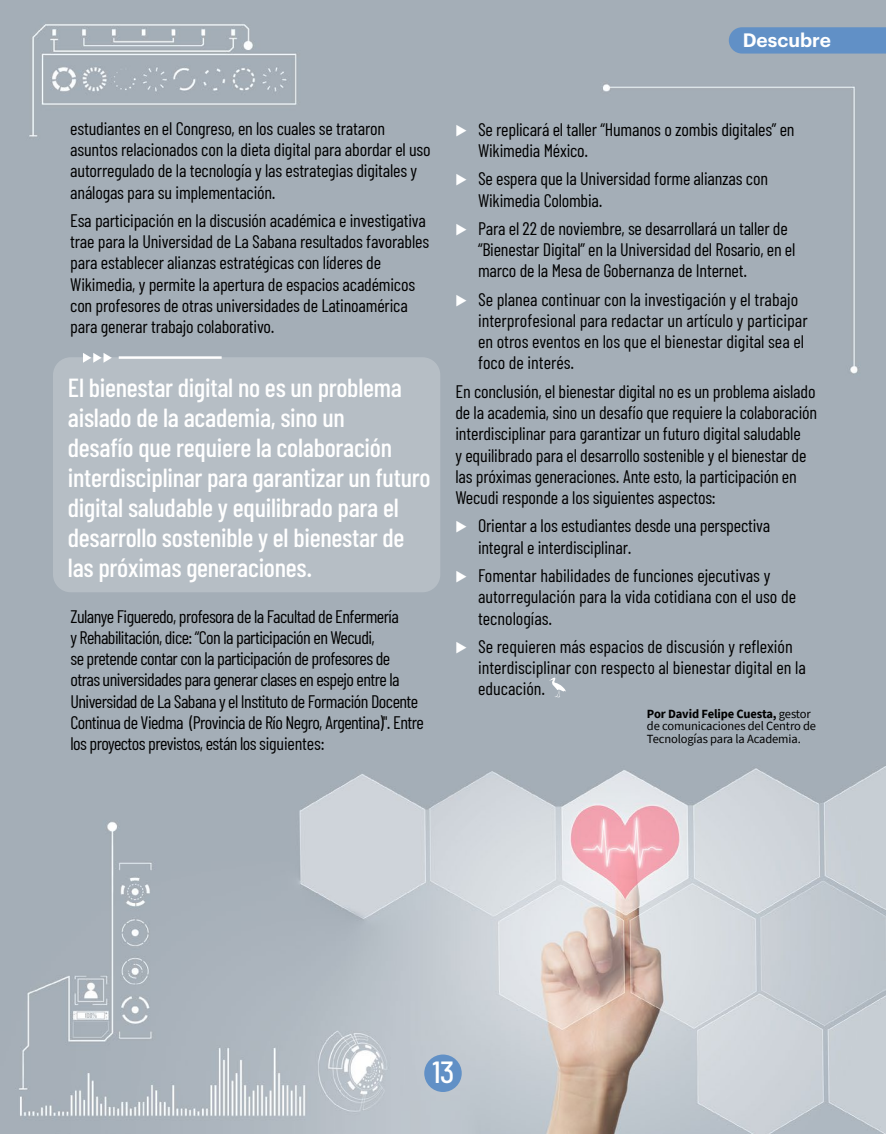
<style>
.page{position:relative;width:886px;height:1134px;background:#fff}
.page>*{position:absolute;margin:0;border:0;box-sizing:border-box;transform-origin:0 0}
.t1{font:500 30.75px "Barlow Condensed";color:#fff}
.t2{font:500 26.25px/30px "Barlow Condensed";letter-spacing:-.01em;color:#fff}
.t3{font:600 19px "Graphik";color:#fff}
.t4{font:18.12px/21.2px "Barlow Condensed";letter-spacing:-.01em;color:#000}
.t5{font:18.12px/21.2px "Barlow Condensed";letter-spacing:-.03em;color:#000}
.t6{font:12.5px/12.5px "Source Sans Pro";letter-spacing:-.01em;color:#000}
.s1{font-family:"Proxima Nova Cond";font-size:18.75px;color:#fff}
.s2{font-weight:700}
</style>
<div class="page">
<img style="left:0;top:0;width:886px;height:1134px">
<div style="left:53px;top:357px;width:387px;height:235px;background:#b6bec5;border-radius:18px"></div>
<svg style="left:549px;top:678px;width:17px;height:20px"></svg>
<hr style="left:119px;top:356px;width:103px;height:3px;background:#fff">
<svg style="left:83px;top:353px;width:29px;height:10px"></svg>
<svg style="left:729px;top:27px;width:157px;height:27px;background:#6391c5"></svg>
<div style="left:424px;top:1054px;width:38px;height:38px;background:#6190c6;border-radius:50%"></div>
<p class="t3" style="left:743px;top:26px;width:90px">Descubre</p>
<p class="t4" style="left:70px;top:117px;width:362px">estudiantes en el Congreso, en los cuales se trataron asuntos relacionados con la dieta digital para abordar el uso autorregulado de la tecnología y las estrategias digitales y análogas para su implementación.</p>
<p class="t4" style="left:70px;top:209px;width:360px">Esa participación en la discusión académica e investigativa trae para la Universidad de La Sabana resultados favorables para establecer alianzas estratégicas con líderes de Wikimedia, y permite la apertura de espacios académicos con profesores de otras universidades de Latinoamérica para generar trabajo colaborativo.</p>
<p class="t2" style="left:68px;top:372px;width:364px">El bienestar digital no es un problema aislado de la academia, sino un<br>desafío que requiere la colaboración interdisciplinar para garantizar un futuro digital saludable y equilibrado para el desarrollo sostenible y el bienestar de las próximas generaciones.</p>
<p class="t5" style="left:70px;top:605px;width:355px">Zulanye Figueredo, profesora de la Facultad de Enfermería<br>y Rehabilitación, dice: “Con la participación en Wecudi,<br>se pretende contar con la participación de profesores de otras universidades para generar clases en espejo entre la Universidad de La Sabana y el Instituto de Formación Docente Continua de Viedma (Provincia de Río Negro, Argentina)". Entre los proyectos previstos, están los siguientes:</p>
<p class="t4" style="left:478px;top:118px;width:318px;text-indent:-23px"><span class="s1">⊲</span> Se replicará el taller “Humanos o zombis digitales” en<br>Wikimedia México.</p>
<p class="t4" style="left:478px;top:168px;width:292px;text-indent:-23px"><span class="s1">⊲</span> Se espera que la Universidad forme alianzas con<br>Wikimedia Colombia.</p>
<p class="t4" style="left:478px;top:217px;width:319px;text-indent:-23px"><span class="s1">⊲</span> Para el 22 de noviembre, se desarrollará un taller de “Bienestar Digital” en la Universidad del Rosario, en el marco de la Mesa de Gobernanza de Internet.</p>
<p class="t4" style="left:478px;top:288px;width:331px;text-indent:-23px"><span class="s1">⊲</span> Se planea continuar con la investigación y el trabajo interprofesional para redactar un artículo y participar en otros eventos en los que el bienestar digital sea el foco de interés.</p>
<p class="t4" style="left:455px;top:380px;width:363px">En conclusión, el bienestar digital no es un problema aislado de la academia, sino un desafío que requiere la colaboración interdisciplinar para garantizar un futuro digital saludable<br>y equilibrado para el desarrollo sostenible y el bienestar de las próximas generaciones. Ante esto, la participación en Wecudi responde a los siguientes aspectos:</p>
<p class="t4" style="left:478px;top:515px;width:294px;text-indent:-23px"><span class="s1">⊲</span> Orientar a los estudiantes desde una perspectiva integral e interdisciplinar.</p>
<p class="t4" style="left:478px;top:564px;width:320px;text-indent:-23px"><span class="s1">⊲</span> Fomentar habilidades de funciones ejecutivas y autorregulación para la vida cotidiana con el uso de tecnologías.</p>
<p class="t4" style="left:478px;top:635px;width:329px;text-indent:-23px"><span class="s1">⊲</span> Se requieren más espacios de discusión y reflexión interdisciplinar con respecto al bienestar digital en la educación.</p>
<p class="t6" style="left:647px;top:707px;width:171px"><span class="s2">Por David Felipe Cuesta,</span> gestor de comunicaciones del Centro de<br>Tecnologías para la Academia.</p>
<h1 class="t1" style="left:432px;top:1053px;width:23px">13</h1>
</div>
